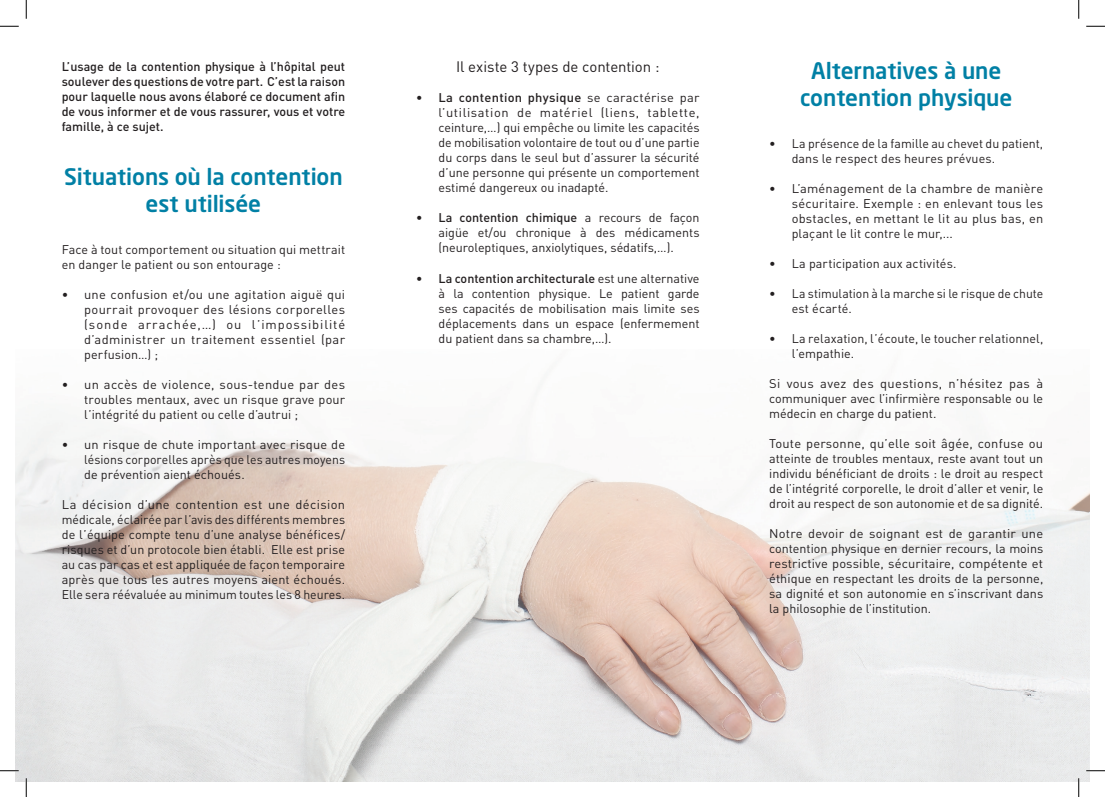
<style>
.page{position:relative;width:1105px;height:797px;background:#fff}
.page>*{position:absolute;margin:0;border:0;box-sizing:border-box;transform-origin:0 0}
.t1{font:22.5px/27px "Neo Sans Std Medium TR";letter-spacing:-.005em;color:#0180a5;text-align:center}
.t2{font:15px "DIN Pro";letter-spacing:-.005em;color:#231f20}
.t3{font:12.5px/15px "DIN Pro";color:#231f20;text-align:justify}
.t4{font:500 12.5px/15px "DIN Pro";color:#231f20;text-align:justify}
.s1{font-weight:500}
</style>
<div class="page">
<img style="left:16px;top:415px;width:1073px;height:366px">
<svg style="left:0;top:25px;width:19px;height:2px"></svg>
<svg style="left:1086px;top:25px;width:19px;height:2px"></svg>
<svg style="left:0;top:770px;width:19px;height:1px"></svg>
<svg style="left:1086px;top:770px;width:19px;height:1px"></svg>
<svg style="left:25px;top:0;width:2px;height:19px"></svg>
<svg style="left:25px;top:778px;width:2px;height:19px"></svg>
<svg style="left:1078px;top:0;width:1px;height:19px"></svg>
<svg style="left:1078px;top:778px;width:1px;height:19px"></svg>
<p class="t4" style="left:62px;top:57px;width:285px">L’usage de la contention physique à l’hôpital peut soulever des questions de votre part. C’est la raison pour laquelle nous avons élaboré ce document afin de vous informer et de vous rassurer, vous et votre famille, à ce sujet.</p>
<h1 class="t1" style="left:64px;top:162px;width:280px">Situations où la contention est utilisée</h1>
<p class="t3" style="left:62px;top:240px;width:285px">Face à tout comportement ou situation qui mettrait en danger le patient ou son entourage :</p>
<p class="t3" style="left:84px;top:285px;width:262px;text-indent:-22px">• une confusion et/ou une agitation aiguë qui pourrait provoquer des lésions corporelles (sonde arrachée,…) ou l’impossibilité d’administrer un traitement essentiel (par perfusion…) ;</p>
<p class="t3" style="left:84px;top:375px;width:262px;text-indent:-22px">• un accès de violence, sous-tendue par des troubles mentaux, avec un risque grave pour l’intégrité du patient ou celle d’autrui ;</p>
<p class="t3" style="left:84px;top:435px;width:262px;text-indent:-22px">• un risque de chute important avec risque de lésions corporelles après que les autres moyens de prévention aient échoués.</p>
<p class="t3" style="left:62px;top:495px;width:285px">La décision d’une contention est une décision médicale, éclairée par l’avis des différents membres de l’équipe compte tenu d’une analyse bénéfices/ risques et d’un protocole bien établi. Elle est prise au cas par cas et est appliquée de façon temporaire après que tous les autres moyens aient échoués.<br>Elle sera réévaluée au minimum toutes les 8 heures.</p>
<p class="t2" style="left:456px;top:55px;width:205px">Il existe 3 types de contention :</p>
<p class="t3" style="left:439px;top:89px;width:263px;text-indent:-22px"><span class="s1">• La contention physique</span> se caractérise par l’utilisation de matériel (liens, tablette, ceinture,…) qui empêche ou limite les capacités de mobilisation volontaire de tout ou d’une partie du corps dans le seul but d’assurer la sécurité d’une personne qui présente un comportement estimé dangereux ou inadapté.</p>
<p class="t3" style="left:439px;top:209px;width:262px;text-indent:-22px"><span class="s1">• La contention chimique</span> a recours de façon aigüe et/ou chronique à des médicaments (neuroleptiques, anxiolytiques, sédatifs,…).</p>
<p class="t3" style="left:439px;top:269px;width:262px;text-indent:-22px"><span class="s1">• La contention architecturale</span> est une alternative à la contention physique. Le patient garde ses capacités de mobilisation mais limite ses déplacements dans un espace (enfermement du patient dans sa chambre,…).</p>
<h1 class="t1" style="left:800px;top:57px;width:214px">Alternatives à une contention physique</h1>
<p class="t3" style="left:792px;top:135px;width:253px;text-indent:-22px">• La présence de la famille au chevet du patient, dans le respect des heures prévues.</p>
<p class="t3" style="left:792px;top:180px;width:253px;text-indent:-22px">• L’aménagement de la chambre de manière sécuritaire. Exemple : en enlevant tous les obstacles, en mettant le lit au plus bas, en plaçant le lit contre le mur,...</p>
<p class="t3" style="left:769px;top:255px;width:189px">• La participation aux activités.</p>
<p class="t3" style="left:792px;top:285px;width:253px;text-indent:-22px">• La stimulation à la marche si le risque de chute est écarté.</p>
<p class="t3" style="left:792px;top:330px;width:253px;text-indent:-22px">• La relaxation, l’écoute, le toucher relationnel, l’empathie.</p>
<p class="t3" style="left:769px;top:375px;width:275px">Si vous avez des questions, n’hésitez pas à communiquer avec l’infirmière responsable ou le médecin en charge du patient.</p>
<p class="t3" style="left:769px;top:435px;width:276px">Toute personne, qu’elle soit âgée, confuse ou atteinte de troubles mentaux, reste avant tout un individu bénéficiant de droits : le droit au respect de l’intégrité corporelle, le droit d’aller et venir, le droit au respect de son autonomie et de sa dignité.</p>
<p class="t3" style="left:769px;top:525px;width:276px">Notre devoir de soignant est de garantir une contention physique en dernier recours, la moins restrictive possible, sécuritaire, compétente et éthique en respectant les droits de la personne, sa dignité et son autonomie en s’inscrivant dans la philosophie de l’institution.</p>
</div>
